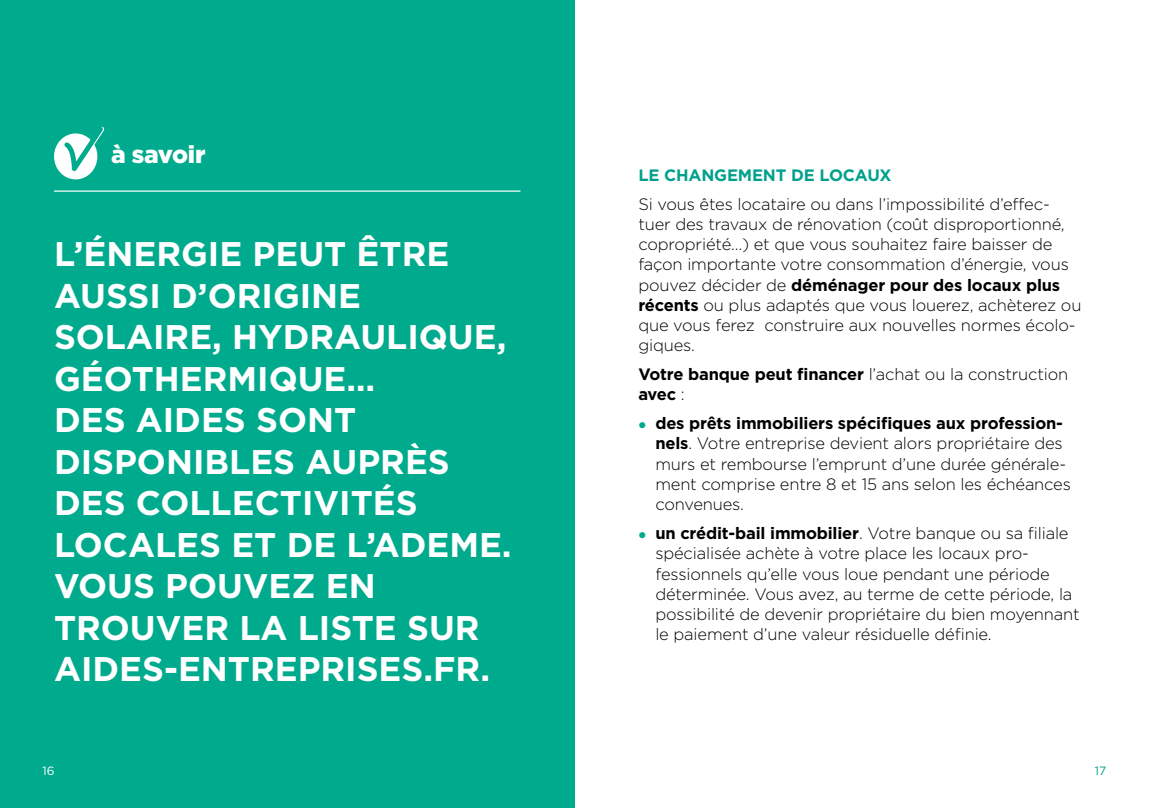
<style>
.page{position:relative;width:1149px;height:808px;background:#fff}
.page>*{position:absolute;margin:0;border:0;box-sizing:border-box;transform-origin:0 0}
.texte_majuscule_-_a{font:700 34.2px/41.4px "Gotham";color:#fff}
.H3_-_a_savoir{font:900 24.45px "Gotham";letter-spacing:-.01em;color:#fff}
.Texte_puce{font:300 16.5px/20.2px "Gotham";letter-spacing:-.01em;color:#000}
.Texte_puce-2{font:700 16.5px/20.2px "Gotham";letter-spacing:-.01em;color:#000}
.Texte_puce-3{font:700 16.5px "Gotham";letter-spacing:-.01em;color:#00a18c}
.t1{font:12px "Gotham";color:#fff}
.t2{font:12px "Gotham";color:#00a18c}
.s1{font-weight:700}
.s2{font-weight:300}
</style>
<div class="page">
<div style="left:0;top:0;width:574px;height:808px;background:#00aa8d"></div>
<hr style="left:54px;top:190px;width:466px;height:2px;background:#fff">
<div style="left:54px;top:133px;width:43px;height:46px;background:#fff;border-radius:50%"></div>
<svg style="left:62px;top:126px;width:43px;height:54px"></svg>
<h3 class="H3_-_a_savoir" style="left:111px;top:138px;width:96px">à savoir</h3>
<p class="texte_majuscule_-_a" style="left:54px;top:233px;width:459px">L’ÉNERGIE PEUT ÊTRE<br>AUSSI D’ORIGINE<br>SOLAIRE, HYDRAULIQUE,<br>GÉOTHERMIQUE…<br>DES AIDES SONT<br>DISPONIBLES AUPRÈS<br>DES COLLECTIVITÉS<br>LOCALES ET DE L’ADEME.<br>VOUS POUVEZ EN<br>TROUVER LA LISTE SUR<br>AIDES-ENTREPRISES.FR.</p>
<p class="Texte_puce-3" style="left:638px;top:164px;width:255px">LE CHANGEMENT DE LOCAUX</p>
<p class="Texte_puce" style="left:638px;top:193px;width:444px">Si vous êtes locataire ou dans l’impossibilité d’effec&shy;tuer des travaux de rénovation (coût disproportionné, copropriété…) et que vous souhaitez faire baisser de façon importante votre consommation d’énergie, vous pouvez décider de <span class="s1">déménager pour des locaux plus récents</span> ou plus adaptés que vous louerez, achèterez ou que vous ferez construire aux nouvelles normes écolo&shy;giques.</p>
<p class="Texte_puce-2" style="left:638px;top:364px;width:431px">Votre banque peut financer <span class="s2">l’achat ou la construction </span>avec <span class="s2">:</span></p>
<p class="Texte_puce" style="left:655px;top:413px;width:417px"><span class="s1">des prêts immobiliers spécifiques aux profession&shy;nels</span>. Votre entreprise devient alors propriétaire des murs et rembourse l’emprunt d’une durée générale&shy;ment comprise entre 8 et 15 ans selon les échéances convenues.</p>
<p class="Texte_puce" style="left:655px;top:523px;width:425px"><span class="s1">un crédit-bail immobilier</span>. Votre banque ou sa filiale spécialisée achète à votre place les locaux pro&shy;fessionnels qu’elle vous loue pendant une période déterminée. Vous avez, au terme de cette période, la possibilité de devenir propriétaire du bien moyennant le paiement d’une valeur résiduelle définie.</p>
<p class="t1" style="left:43px;top:763px;width:14px">16</p>
<p class="t2" style="left:1094px;top:763px;width:13px">17</p>
</div>
